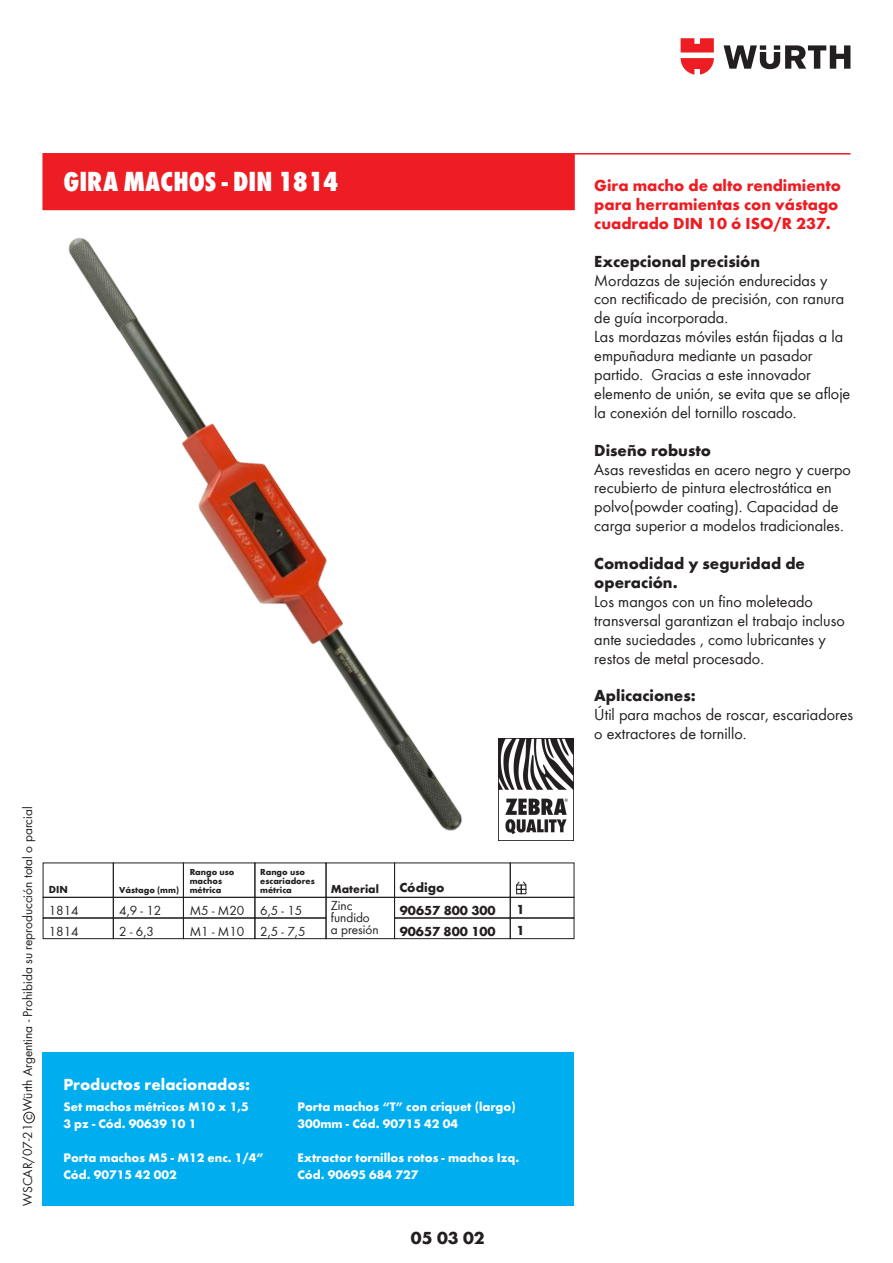
<style>
.page{position:relative;width:893px;height:1263px;background:#fff}
.page>*{position:absolute;margin:0;border:0;box-sizing:border-box;transform-origin:0 0}
.t1{font:28.5px "Wuerth Extra Bold Cond Caps";color:#fff}
.t2{font:700 18px "Wuerth Global";color:#231f20}
.t3{font:16.5px/18.9px "Wuerth Global";color:#231f20}
.t4{font:700 16.5px/18.9px "Wuerth Global";color:#231f20}
.t5{font:700 16.5px/18.9px "Wuerth Global";color:#ee1d23}
.t6{font:700 16.5px "Wuerth Global";color:#fff}
.t7{font:13.5px/12px "Wuerth Global";color:#231f20}
.t8{font:700 13.5px "Wuerth Global";color:#231f20}
.t9{font:700 13.5px "Wuerth";color:#231f20}
.t10{font:700 12.75px/17px "Wuerth Global";color:#fff}
.t11{font:700 12px "Wuerth";color:#231f20}
.t12{font:700 10.5px "Wuerth";color:#231f20}
.t13{font:700 9px/9px "Wuerth";color:#231f20}
</style>
<div class="page">
<svg style="left:724px;top:45px;width:126px;height:24px"></svg>
<svg style="left:681px;top:38px;width:33px;height:37px"></svg>
<div style="left:42px;top:153px;width:533px;height:57px;background:#ee1d23"></div>
<hr style="left:574px;top:153px;width:276px;height:2px;background:#ee1d23">
<div style="left:23px;top:1112px;width:12px;height:11px;border:1px solid #231f20;border-radius:50%"></div>
<div style="left:510px;top:918px;width:64px;height:21px;border:1px solid #231f20"></div>
<div style="left:394px;top:918px;width:117px;height:21px;border:1px solid #231f20"></div>
<div style="left:43px;top:918px;width:71px;height:21px;border:1px solid #231f20"></div>
<div style="left:113px;top:918px;width:71px;height:21px;border:1px solid #231f20"></div>
<div style="left:183px;top:918px;width:72px;height:21px;border:1px solid #231f20"></div>
<div style="left:255px;top:918px;width:71px;height:21px;border:1px solid #231f20"></div>
<div style="left:510px;top:897px;width:64px;height:21px;border:1px solid #231f20"></div>
<div style="left:394px;top:897px;width:117px;height:21px;border:1px solid #231f20"></div>
<div style="left:43px;top:897px;width:71px;height:21px;border:1px solid #231f20"></div>
<div style="left:113px;top:897px;width:71px;height:21px;border:1px solid #231f20"></div>
<div style="left:183px;top:897px;width:72px;height:21px;border:1px solid #231f20"></div>
<div style="left:255px;top:897px;width:71px;height:21px;border:1px solid #231f20"></div>
<div style="left:326px;top:897px;width:69px;height:42px;border:1px solid #231f20"></div>
<div style="left:43px;top:1052px;width:531px;height:153px;background:#00aeef"></div>
<img style="left:555px;top:738px;width:19px;height:103px">
<img style="left:42px;top:163px;width:513px;height:745px">
<h1 class="t1" style="left:63px;top:162px;width:276px">GIRA MACHOS - DIN 1814</h1>
<p class="t5" style="left:594px;top:176px;width:248px">Gira macho de alto rendimiento para herramientas con vástago cuadrado DIN 10 ó ISO/R 237.</p>
<p class="t4" style="left:594px;top:251px;width:167px">Excepcional precisión</p>
<p class="t3" style="left:594px;top:270px;width:258px">Mordazas de sujeción endurecidas y con rectificado de precisión, con ranura de guía incorporada.<br>Las mordazas móviles están fijadas a la empuñadura mediante un pasador partido. Gracias a este innovador elemento de unión, se evita que se afloje la conexión del tornillo roscado.</p>
<p class="t4" style="left:594px;top:440px;width:118px">Diseño robusto</p>
<p class="t3" style="left:594px;top:459px;width:258px">Asas revestidas en acero negro y cuerpo recubierto de pintura electrostática en polvo(powder coating). Capacidad de carga superior a modelos tradicionales.</p>
<p class="t4" style="left:594px;top:554px;width:212px">Comodidad y seguridad de operación.</p>
<p class="t3" style="left:594px;top:592px;width:252px">Los mangos con un fino moleteado transversal garantizan el trabajo incluso ante suciedades , como lubricantes y restos de metal procesado.</p>
<p class="t4" style="left:594px;top:686px;width:103px">Aplicaciones:</p>
<p class="t3" style="left:594px;top:705px;width:261px">Útil para machos de roscar, escariadores o extractores de tornillo.</p>
<p class="t7" style="left:21px;top:1205px;width:400px;rotate:-90deg">WSCAR/07-21 c Würth Argentina - Prohibida su reproducción total o parcial</p>
<p class="t13" style="left:190px;top:867px;width:46px">Rango uso machos</p>
<p class="t12" style="left:49px;top:882px;width:21px">DIN</p>
<p class="t13" style="left:119px;top:885px;width:104px">Vástago (mm) métrica</p>
<p class="t13" style="left:260px;top:867px;width:56px">Rango uso escariadores métrica</p>
<p class="t11" style="left:331px;top:880px;width:50px">Material</p>
<p class="t9" style="left:399px;top:877px;width:47px">Código</p>
<p class="t7" style="left:331px;top:899px;width:49px">Zinc fundido a presión</p>
<p class="t7" style="left:49px;top:904px;width:31px">1814</p>
<p class="t7" style="left:119px;top:904px;width:44px">4,9 - 12</p>
<p class="t7" style="left:190px;top:904px;width:114px">M5 - M20 6,5 - 15</p>
<p class="t8" style="left:400px;top:902px;width:97px">90657 800 300</p>
<p class="t8" style="left:517px;top:902px;width:10px">1</p>
<p class="t7" style="left:49px;top:925px;width:31px">1814</p>
<p class="t7" style="left:119px;top:925px;width:36px">2 - 6,3</p>
<p class="t7" style="left:190px;top:925px;width:117px">M1 - M10 2,5 - 7,5</p>
<p class="t8" style="left:400px;top:923px;width:97px">90657 800 100</p>
<p class="t8" style="left:517px;top:923px;width:10px">1</p>
<p class="t6" style="left:63px;top:1074px;width:188px">Productos relacionados:</p>
<p class="t10" style="left:63px;top:1098px;width:187px">Set machos métricos M10 x 1,5<br>3 pz - Cód. 90639 10 1</p>
<p class="t10" style="left:63px;top:1149px;width:202px">Porta machos M5 - M12 enc. 1/4”<br>Cód. 90715 42 002</p>
<p class="t10" style="left:297px;top:1098px;width:220px">Porta machos “T” con criquet (largo)<br>300mm - Cód. 90715 42 04</p>
<p class="t10" style="left:297px;top:1149px;width:223px">Extractor tornillos rotos - machos Izq.<br>Cód. 90695 684 727</p>
<p class="t2" style="left:411px;top:1227px;width:75px">05 03 02</p>
</div>
